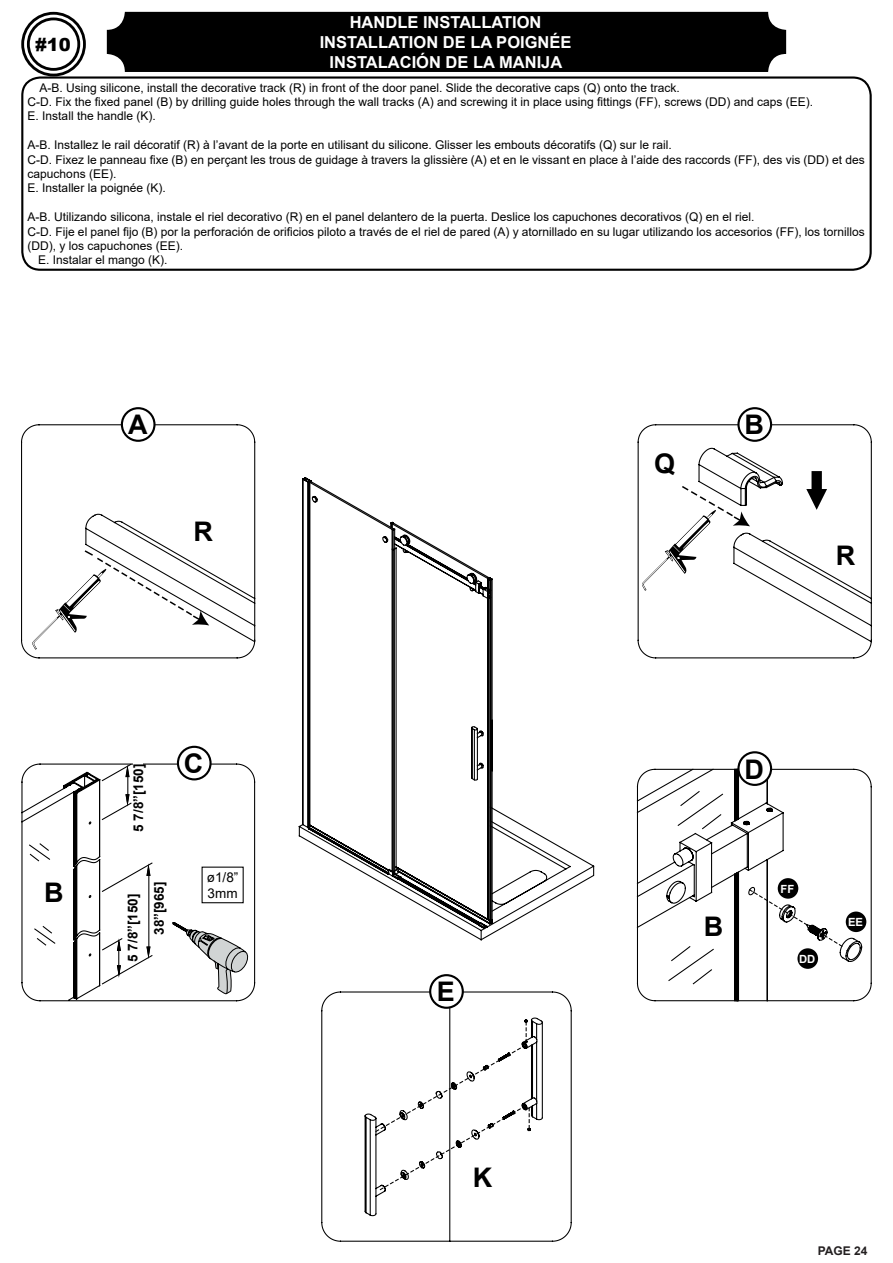
<style>
.page{position:relative;width:893px;height:1263px;background:#fff}
.page>*{position:absolute;margin:0;border:0;box-sizing:border-box;transform-origin:0 0}
.t1{font:700 27px "Arial";color:#000}
.t2{font:900 18px "Arial";color:#000}
.t3{font:700 16.5px "Arial";color:#fff}
.t4{font:700 13.5px "Arial";color:#000}
.t5{font:13.5px "Arial";color:#000}
.t6{font:12px/14.4px "Arial";color:#000}
.t7{font:700 12px "Arial";color:#231f20}
.t8{font:700 11.25px "Arial";color:#fff}
</style>
<div class="page">
<svg style="left:843px;top:768px;width:29px;height:234px"></svg>
<svg style="left:636px;top:768px;width:207px;height:234px"></svg>
<svg style="left:321px;top:991px;width:251px;height:251px"></svg>
<svg style="left:364px;top:1017px;width:180px;height:200px"></svg>
<svg style="left:21px;top:763px;width:235px;height:239px"></svg>
<svg style="left:99px;top:860px;width:54px;height:127px"></svg>
<svg style="left:99px;top:763px;width:33px;height:63px"></svg>
<svg style="left:21px;top:424px;width:235px;height:235px"></svg>
<div style="left:21px;top:12px;width:65px;height:64px;border:3px solid #000;border-radius:50%"></div>
<div style="left:27px;top:18px;width:53px;height:53px;border:3px solid #000;border-radius:50%"></div>
<div style="left:21px;top:76px;width:851px;height:195px;border:2px solid #000;border-radius:18px"></div>
<div style="left:107px;top:12px;width:679px;height:60px;background:#000;border-radius:18px"></div>
<div style="left:122px;top:408px;width:32px;height:33px;background:#fff;border-radius:50%"></div>
<div style="left:121px;top:407px;width:35px;height:35px;border:2px solid #000;border-radius:50%"></div>
<div style="left:178px;top:747px;width:33px;height:32px;background:#fff;border-radius:50%"></div>
<div style="left:177px;top:746px;width:35px;height:34px;border:2px solid #000;border-radius:50%"></div>
<div style="left:738px;top:752px;width:33px;height:33px;background:#fff;border-radius:50%"></div>
<div style="left:737px;top:751px;width:35px;height:35px;border:2px solid #000;border-radius:50%"></div>
<div style="left:202px;top:867px;width:41px;height:36px;background:#fff"></div>
<svg style="left:637px;top:424px;width:235px;height:235px"></svg>
<svg style="left:32px;top:549px;width:177px;height:101px"></svg>
<svg style="left:806px;top:471px;width:21px;height:39px"></svg>
<div style="left:738px;top:408px;width:33px;height:33px;background:#fff;border-radius:50%"></div>
<div style="left:737px;top:407px;width:35px;height:35px;border:2px solid #000;border-radius:50%"></div>
<div style="left:430px;top:975px;width:33px;height:33px;background:#fff;border-radius:50%"></div>
<div style="left:429px;top:974px;width:35px;height:35px;border:2px solid #000;border-radius:50%"></div>
<svg style="left:172px;top:922px;width:76px;height:72px"></svg>
<div style="left:128px;top:893px;width:10px;height:69px;background:#fff"></div>
<div style="left:133px;top:763px;width:10px;height:69px;background:#fff"></div>
<div style="left:154px;top:882px;width:10px;height:53px;background:#fff"></div>
<svg style="left:642px;top:447px;width:142px;height:144px"></svg>
<svg style="left:302px;top:477px;width:79px;height:44px"></svg>
<svg style="left:298px;top:521px;width:297px;height:420px"></svg>
<p class="t3" style="left:350px;top:11px;width:193px">HANDLE INSTALLATION</p>
<p class="t3" style="left:320px;top:30px;width:253px">INSTALLATION DE LA POIGNÉE</p>
<p class="t3" style="left:329px;top:50px;width:234px">INSTALACIÓN DE LA MANIJA</p>
<p class="t2" style="left:35px;top:31px;width:37px">#10</p>
<p class="t6" style="left:40px;top:80px;width:642px">A-B. Using silicone, install the decorative track (R) in front of the door panel. Slide the decorative caps (Q) onto the track.</p>
<p class="t6" style="left:28px;top:94px;width:787px">C-D. Fix the fixed panel (B) by drilling guide holes through the wall tracks (A) and screwing it in place using fittings (FF), screws (DD) and caps (EE).</p>
<p class="t6" style="left:28px;top:109px;width:130px">E. Install the handle (K).</p>
<p class="t6" style="left:28px;top:138px;width:646px">A-B. Installez le rail décoratif (R) à l’avant de la porte en utilisant du silicone. Glisser les embouts décoratifs (Q) sur le rail.</p>
<p class="t6" style="left:28px;top:152px;width:838px">C-D. Fixez le panneau fixe (B) en perçant les trous de guidage à travers la glissière (A) et en le vissant en place à l’aide des raccords (FF), des vis (DD) et des capuchons (EE).</p>
<p class="t6" style="left:28px;top:181px;width:140px">E. Installer la poignée (K).</p>
<p class="t6" style="left:28px;top:210px;width:728px">A-B. Utilizando silicona, instale el riel decorativo (R) en el panel delantero de la puerta. Deslice los capuchones decorativos (Q) en el riel.</p>
<p class="t6" style="left:28px;top:224px;width:838px">C-D. Fije el panel fijo (B) por la perforación de orificios piloto a través de el riel de pared (A) y atornillado en su lugar utilizando los accesorios (FF), los tornillos (DD), y los capuchones (EE).</p>
<p class="t6" style="left:38px;top:253px;width:131px">E. Instalar el mango (K).</p>
<p class="t1" style="left:128px;top:406px;width:21px">A</p>
<p class="t1" style="left:193px;top:513px;width:21px">R</p>
<p class="t1" style="left:654px;top:445px;width:23px">Q</p>
<p class="t1" style="left:744px;top:406px;width:21px">B</p>
<p class="t1" style="left:836px;top:536px;width:21px">R</p>
<p class="t1" style="left:44px;top:873px;width:21px">B</p>
<p class="t4" style="left:129px;top:832px;width:70px;rotate:-90deg">5 7/8”[150]</p>
<p class="t4" style="left:123px;top:962px;width:70px;rotate:-90deg">5 7/8”[150]</p>
<p class="t4" style="left:150px;top:935px;width:55px;rotate:-90deg">38”[965]</p>
<p class="t1" style="left:184px;top:744px;width:21px">C</p>
<p class="t1" style="left:744px;top:750px;width:21px">D</p>
<p class="t5" style="left:207px;top:868px;width:33px">ø1/8”</p>
<p class="t5" style="left:208px;top:884px;width:31px">3mm</p>
<p class="t1" style="left:437px;top:973px;width:20px">E</p>
<p class="t1" style="left:704px;top:908px;width:21px">B</p>
<p class="t8" style="left:781px;top:881px;width:15px">FF</p>
<p class="t8" style="left:799px;top:951px;width:18px">DD</p>
<p class="t8" style="left:848px;top:914px;width:17px">EE</p>
<p class="t1" style="left:473px;top:1159px;width:21px">K</p>
<p class="t7" style="left:818px;top:1242px;width:51px">PAGE 24</p>
</div>
